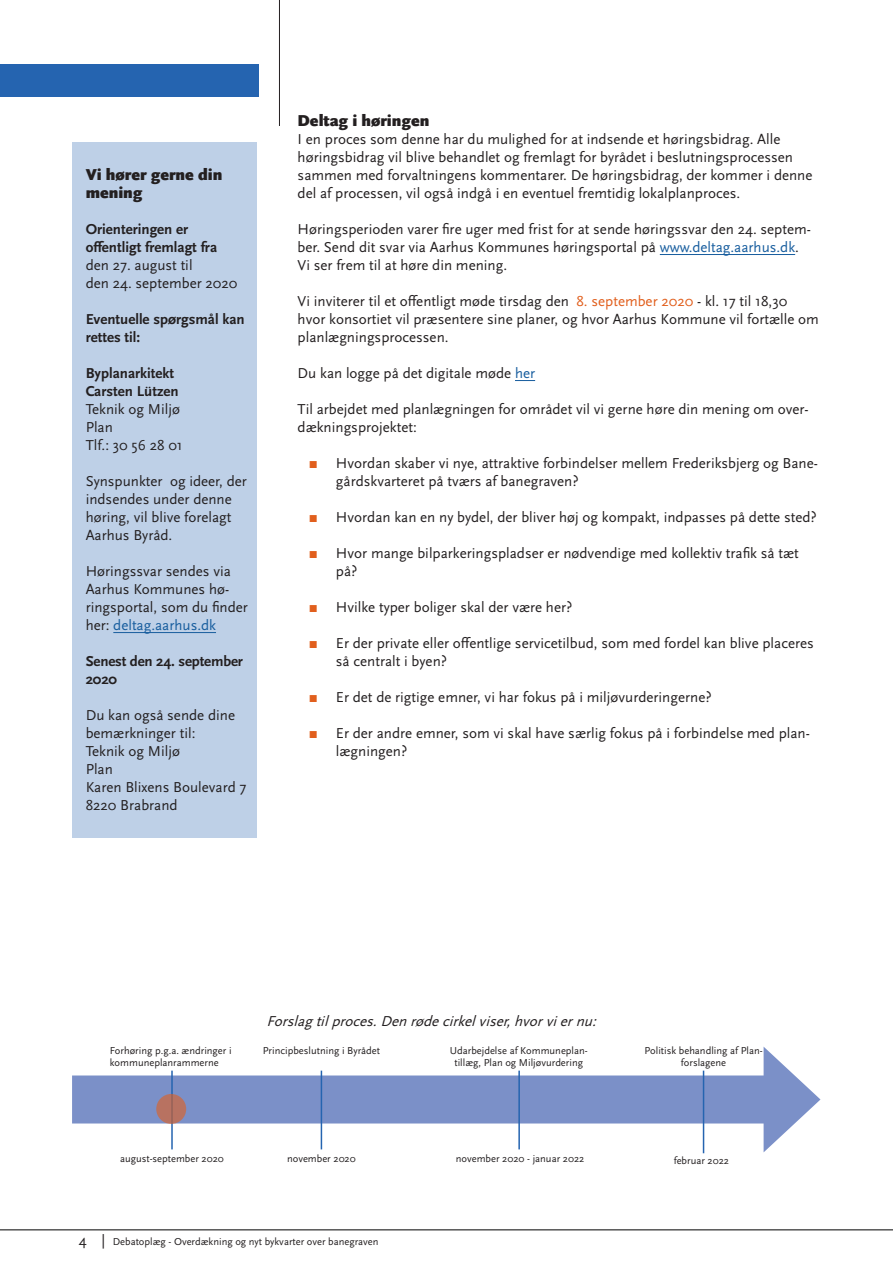
<style>
.page{position:relative;width:893px;height:1263px;background:#fff}
.page>*{position:absolute;margin:0;border:0;box-sizing:border-box;transform-origin:0 0}
.Afsnit_Mellemrubrik{font:900 16.5px/18px "Scala Sans OT";color:#231f20}
.Brødtext{font:15px/18px "Scala Sans OT";color:#231f20}
.bold{font:700 15px/18px "Scala Sans OT";color:#231f20}
.Brødtext-2{font:italic 15px "Scala Sans OT";color:#231f20}
.Brødtext-3{font:700 15px "Scala Sans OT";color:#231f20}
.Foto{font:10.5px/12px "Scala Sans OT";color:#231f20;text-align:center}
.s1{color:#175d9e}
.s2{color:#e15f1d}
.s3{font-family:"Arial";color:#e15f1d}
.s4{font-size:15px}
</style>
<div class="page">
<hr style="left:0;top:1229px;width:893px;height:1px;background:#010101">
<div style="left:0;top:64px;width:258px;height:33px;background:#2564b0"></div>
<hr style="left:279px;top:0;width:1px;height:126px;background:#231f20">
<div style="left:72px;top:142px;width:185px;height:696px;background:#bed0e7"></div>
<hr style="left:113px;top:632px;width:103px;height:1px;background:#175d9e">
<hr style="left:660px;top:254px;width:135px;height:1px;background:#175d9e">
<svg style="left:515px;top:380px;width:20px;height:1px"></svg>
<div style="left:72px;top:1075px;width:709px;height:48px;background:#7b90c8"></div>
<svg style="left:764px;top:1047px;width:56px;height:105px"></svg>
<hr style="left:171px;top:1070px;width:2px;height:79px;background:#2564b0">
<hr style="left:321px;top:1070px;width:1px;height:79px;background:#2564b0">
<hr style="left:518px;top:1070px;width:2px;height:79px;background:#2564b0">
<hr style="left:703px;top:1070px;width:1px;height:83px;background:#2564b0">
<svg style="left:156px;top:1094px;width:30px;height:30px"></svg>
<p class="Afsnit_Mellemrubrik" style="left:86px;top:166px;width:138px">Vi hører gerne din mening</p>
<p class="bold" style="left:86px;top:220px;width:104px">Orienteringen er</p>
<p class="bold" style="left:86px;top:238px;width:133px">offentligt fremlagt fra</p>
<p class="Brødtext" style="left:86px;top:256px;width:108px">den 27. august til</p>
<p class="Brødtext" style="left:86px;top:274px;width:153px">den 24. september 2020</p>
<p class="bold" style="left:86px;top:310px;width:161px">Eventuelle spørgsmål kan rettes til:</p>
<p class="Brødtext-3" style="left:86px;top:364px;width:90px">Byplanarkitekt</p>
<p class="Brødtext-3" style="left:86px;top:382px;width:94px">Carsten Lützen</p>
<p class="Brødtext" style="left:86px;top:400px;width:96px">Teknik og Miljø</p>
<p class="Brødtext" style="left:86px;top:418px;width:29px">Plan</p>
<p class="Brødtext" style="left:86px;top:436px;width:99px">Tlf.: 30 56 28 01</p>
<p class="Brødtext" style="left:86px;top:472px;width:163px">Synspunkter og ideer, der indsendes under denne høring, vil blive forelagt<br>Aarhus Byråd.</p>
<p class="Brødtext" style="left:86px;top:562px;width:164px">Høringssvar sendes via<br>Aarhus Kommunes hø&shy;ringsportal, som du finder her: <span class="s1">deltag.aarhus.dk</span></p>
<p class="bold" style="left:86px;top:652px;width:159px">Senest den 24. september<br>2020</p>
<p class="Brødtext" style="left:86px;top:706px;width:151px">Du kan også sende dine bemærkninger til:</p>
<p class="Brødtext" style="left:86px;top:742px;width:96px">Teknik og Miljø</p>
<p class="Brødtext" style="left:86px;top:760px;width:29px">Plan</p>
<p class="Brødtext" style="left:86px;top:778px;width:162px">Karen Blixens Boulevard 7</p>
<p class="Brødtext" style="left:86px;top:796px;width:94px">8220 Brabrand</p>
<p class="Afsnit_Mellemrubrik" style="left:298px;top:112px;width:133px">Deltag i høringen</p>
<p class="Brødtext" style="left:298px;top:130px;width:516px">I en proces som denne har du mulighed for at indsende et høringsbidrag. Alle høringsbidrag vil blive behandlet og fremlagt for byrådet i beslutningsprocessen sammen med forvaltningens kommentarer. De høringsbidrag, der kommer i denne del af processen, vil også indgå i en eventuel fremtidig lokalplanproces.</p>
<p class="Brødtext" style="left:298px;top:220px;width:515px">Høringsperioden varer fire uger med frist for at sende høringssvar den 24. septem&shy;ber. Send dit svar via Aarhus Kommunes høringsportal på <span class="s1">www.deltag.aarhus.dk</span>.<br>Vi ser frem til at høre din mening.</p>
<p class="Brødtext" style="left:298px;top:292px;width:523px">Vi inviterer til et offentligt møde tirsdag den <span class="s2">8. september 2020</span> - kl. 17 til 18,30<br>hvor konsortiet vil præsentere sine planer, og hvor Aarhus Kommune vil fortælle om planlægningsprocessen.</p>
<p class="Brødtext" style="left:298px;top:364px;width:239px">Du kan logge på det digitale møde <span class="s1">her</span></p>
<p class="Brødtext" style="left:298px;top:400px;width:513px">Til arbejdet med planlægningen for området vil vi gerne høre din mening om over&shy;dækningsprojektet:</p>
<p class="Brødtext" style="left:336px;top:454px;width:483px;text-indent:-27px"><span class="s3">■</span> Hvordan skaber vi nye, attraktive forbindelser mellem Frederiksbjerg og Bane&shy;gårdskvarteret på tværs af banegraven?</p>
<p class="Brødtext" style="left:309px;top:508px;width:509px"><span class="s3">■</span> Hvordan kan en ny bydel, der bliver høj og kompakt, indpasses på dette sted?</p>
<p class="Brødtext" style="left:336px;top:544px;width:464px;text-indent:-27px"><span class="s3">■</span> Hvor mange bilparkeringspladser er nødvendige med kollektiv trafik så tæt på?</p>
<p class="Brødtext" style="left:309px;top:598px;width:265px"><span class="s3">■</span> Hvilke typer boliger skal der være her?</p>
<p class="Brødtext" style="left:336px;top:634px;width:479px;text-indent:-27px"><span class="s3">■</span> Er der private eller offentlige servicetilbud, som med fordel kan blive placeres så centralt i byen?</p>
<p class="Brødtext" style="left:309px;top:688px;width:404px"><span class="s3">■</span> Er det de rigtige emner, vi har fokus på i miljøvurderingerne?</p>
<p class="Brødtext" style="left:336px;top:724px;width:475px;text-indent:-27px"><span class="s3">■</span> Er der andre emner, som vi skal have særlig fokus på i forbindelse med plan&shy;lægningen?</p>
<p class="Brødtext-2" style="left:267px;top:1012px;width:335px">Forslagtilproces.Denrødecirkelviser,hvorviernu:</p>
<p class="Foto" style="left:110px;top:1045px;width:123px;text-align:left">Forhøring p.g.a. ændringer i kommuneplanrammerne</p>
<p class="Foto" style="left:263px;top:1045px;width:119px">Principbeslutning i Byrådet</p>
<p class="Foto" style="left:450px;top:1045px;width:139px">Udarbejdelse af Kommuneplan&shy;tillæg, Plan og Miljøvurdering</p>
<p class="Foto" style="left:644px;top:1045px;width:120px">Politisk behandling af Plan&shy;forslagene</p>
<p class="Foto" style="left:120px;top:1153px;width:105px">august-september 2020</p>
<p class="Foto" style="left:287px;top:1153px;width:70px">november 2020</p>
<p class="Foto" style="left:456px;top:1153px;width:130px">november 2020 - januar 2022</p>
<p class="Foto" style="left:674px;top:1155px;width:57px">februar 2022</p>
<p class="Foto" style="left:79px;top:1236px;width:301px"><span class="s4">4 |</span> Debatoplæg - Overdækning og nyt bykvarter over banegraven</p>
</div>
